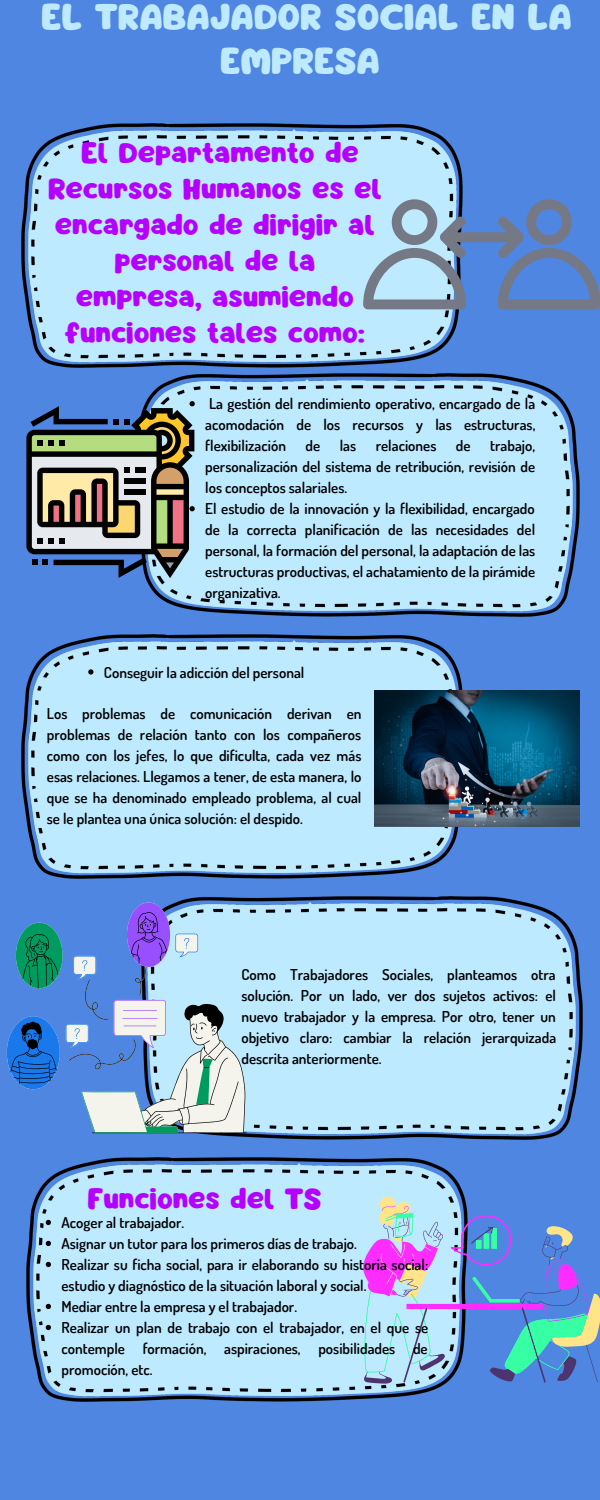
<style>
.page{position:relative;width:600px;height:1500px;background:#4e86e1}
.page>*{position:absolute;margin:0;border:0;box-sizing:border-box;transform-origin:0 0}
.t1{font:32px/44.2px "Mango";color:#beeaff;text-align:center}
.t2{font:26px/36px "Mango";color:#b500ff;text-align:center}
.t3{font:600 15px/21px "Dosis";color:#000;text-align:justify}
</style>
<div class="page">
<img style="left:145px;top:373px;width:435px;height:244px">
<img style="left:142px;top:896px;width:440px;height:244px">
<img style="left:21px;top:635px;width:441px;height:243px">
<img style="left:26px;top:1158px;width:439px;height:243px">
<img style="left:21px;top:124px;width:441px;height:243px">
<svg style="left:363px;top:199px;width:237px;height:110px"></svg>
<img style="left:374px;top:690px;width:206px;height:137px">
<svg style="left:10px;top:902px;width:237px;height:231px"></svg>
<svg style="left:364px;top:1374px;width:234px;height:10px"></svg>
<svg style="left:362px;top:1197px;width:238px;height:177px"></svg>
<svg style="left:26px;top:401px;width:169px;height:177px"></svg>
<svg style="left:46px;top:1220px;width:5px;height:5px"></svg>
<svg style="left:46px;top:1241px;width:5px;height:5px"></svg>
<svg style="left:46px;top:1262px;width:5px;height:5px"></svg>
<svg style="left:46px;top:1304px;width:5px;height:5px"></svg>
<svg style="left:46px;top:1325px;width:5px;height:5px"></svg>
<svg style="left:88px;top:669px;width:5px;height:6px"></svg>
<h1 class="t1" style="left:41px;top:-4px;width:532px">EL TRABAJADOR SOCIAL EN LA<br>EMPRESA</h1>
<h2 class="t2" style="left:48px;top:136px;width:335px">El Departamento de<br>Recursos Humanos es el encargado de dirigir al personal de la<br>empresa, asumiendo funciones tales como:</h2>
<p class="t3" style="left:205px;top:393px;width:332px">La gestión del rendimiento operativo, encargado de la acomodación de los recursos y las estructuras, flexibilización</p>
<p class="t3" style="left:205px;top:435px;width:332px;text-align:left;text-indent:285px">trabajo, personalización del sistema de retribución, revisión de los conceptos salariales.<br>El estudio de la innovación y la flexibilidad, encargado de la correcta planificación de las necesidades del personal, la formación del personal, la adaptación de las estructuras productivas, el achatamiento de la pirámide organizativa.</p>
<p class="t3" style="left:306px;top:435px;width:16px">de</p>
<p class="t3" style="left:340px;top:435px;width:18px">las</p>
<p class="t3" style="left:376px;top:435px;width:62px">relaciones</p>
<p class="t3" style="left:456px;top:435px;width:16px">de</p>
<p class="t3" style="left:104px;top:661px;width:202px">Conseguir la adicción del personal</p>
<p class="t3" style="left:47px;top:702px;width:316px">Los problemas de comunicación derivan en problemas de relación tanto con los compañeros como con los jefes, lo que dificulta, cada vez más esas relaciones. Llegamos a tener, de esta manera, lo que se ha denominado empleado problema, al cual se le plantea una única solución: el despido.</p>
<p class="t3" style="left:241px;top:964px;width:316px">Como Trabajadores Sociales, planteamos otra solución. Por un lado, ver dos sujetos activos: el nuevo trabajador y la empresa. Por otro, tener un objetivo claro: cambiar la relación jerarquizada descrita anteriormente.</p>
<h2 class="t2" style="left:87px;top:1183px;width:235px">Funciones del TS</h2>
<p class="t3" style="left:62px;top:1212px;width:368px;text-align:left">Acoger al trabajador.<br>Asignar un tutor para los primeros días de trabajo.<br>Realizar su ficha social, para ir elaborando su historia social: estudio y diagnóstico de la situación laboral y social.<br>Mediar entre la empresa y el trabajador.<br>Realizar un plan de trabajo con el trabajador, en el que se contemple formación, aspiraciones, posibilidades de promoción, etc.</p>
</div>
